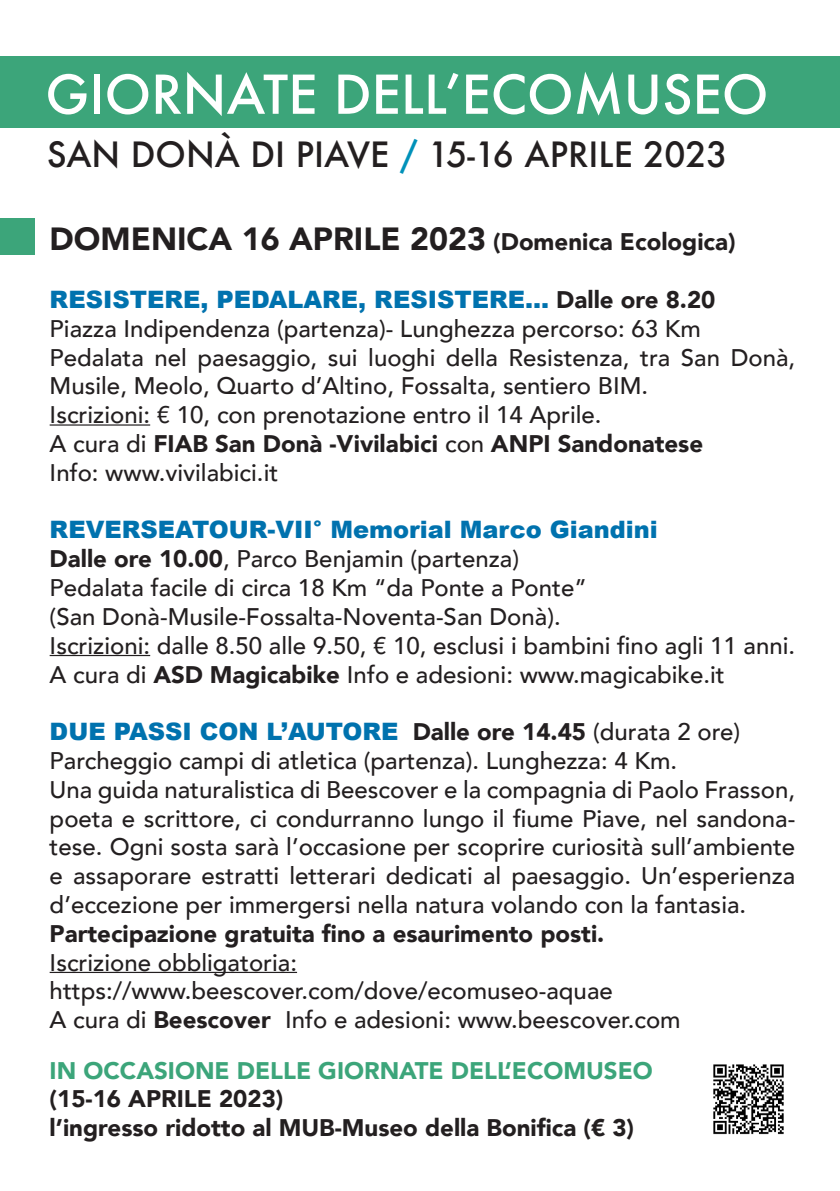
<style>
.page{position:relative;width:840px;height:1191px;background:#fff}
.page>*{position:absolute;margin:0;border:0;box-sizing:border-box;transform-origin:0 0}
.t1{font:500 52px "Futura";color:#fff}
.t2{font:500 34px "Futura";color:#231f20}
.t3{font:900 32px "Avenir";color:#231f20}
.t4{font:500 24px/28.8px "Avenir";color:#231f20}
.t5{font:900 24px "Avenir";color:#231f20}
.t6{font:900 24px "Arial";color:#0072ae}
.t7{font:900 24px "Avenir";color:#3ca57a}
.s1{color:#0091b9}
.s2{font-size:24px}
.s3{font-family:"Avenir";color:#231f20}
.s4{font-weight:500}
.s5{font-weight:900}
.s6{font-family:"Avenir";font-weight:500;color:#231f20}
</style>
<div class="page">
<div style="left:0;top:57px;width:839px;height:71px;background:#3ca57a"></div>
<hr style="left:50px;top:424px;width:100px;height:1px;background:#231f20">
<hr style="left:50px;top:655px;width:100px;height:1px;background:#231f20">
<hr style="left:50px;top:971px;width:247px;height:2px;background:#231f20">
<div style="left:0;top:218px;width:35px;height:37px;background:#3ca57a"></div>
<img style="left:713px;top:1064px;width:71px;height:71px">
<p class="t1" style="left:45px;top:59px;width:724px">GIORNATE DELL’ECOMUSEO</p>
<p class="t2" style="left:47px;top:131px;width:681px">SAN DONÀ DI PIAVE <span class="s1">/</span> 15-16 APRILE 2023</p>
<p class="t3" style="left:50px;top:212px;width:687px">DOMENICA 16 APRILE 2023 <span class="s2">(Domenica Ecologica)</span></p>
<p class="t6" style="left:50px;top:282px;width:667px">RESISTERE, PEDALARE, RESISTERE... <span class="s3">Dalle ore 8.20</span></p>
<p class="t4" style="left:50px;top:313px;width:652px">Piazza Indipendenza (partenza)- Lunghezza percorso: 63 Km</p>
<p class="t4" style="left:50px;top:341px;width:746px">Pedalata nel paesaggio, sui luoghi della Resistenza, tra San Donà,<br>Musile, Meolo, Quarto d’Altino, Fossalta, sentiero BIM.</p>
<p class="t4" style="left:50px;top:399px;width:553px">Iscrizioni: € 10, con prenotazione entro il 14 Aprile.</p>
<p class="t5" style="left:50px;top:423px;width:654px"><span class="s4">A cura di</span> FIAB San Donà -Vivilabici <span class="s4">con</span> ANPI Sandonatese</p>
<p class="t4" style="left:50px;top:457px;width:230px">Info: www.vivilabici.it</p>
<p class="t6" style="left:50px;top:512px;width:609px">REVERSEATOUR-VII° Memorial Marco Giandini</p>
<p class="t4" style="left:50px;top:543px;width:470px"><span class="s5">Dalle ore 10.00</span>, Parco Benjamin (partenza)</p>
<p class="t4" style="left:50px;top:572px;width:538px">Pedalata facile di circa 18 Km “da Ponte a Ponte”</p>
<p class="t4" style="left:50px;top:601px;width:512px">(San Donà-Musile-Fossalta-Noventa-San Donà).</p>
<p class="t4" style="left:50px;top:629px;width:746px">Iscrizioni: dalle 8.50 alle 9.50, € 10, esclusi i bambini fino agli 11 anni.<br>A cura di <span class="s5">ASD Magicabike</span> Info e adesioni: www.magicabike.it</p>
<p class="t6" style="left:50px;top:714px;width:691px">DUE PASSI CON L’AUTORE <span class="s3">Dalle ore 14.45</span> <span class="s6">(durata 2 ore)</span></p>
<p class="t4" style="left:50px;top:745px;width:628px">Parcheggio campi di atletica (partenza). Lunghezza: 4 Km.</p>
<p class="t4" style="left:50px;top:773px;width:746px;text-align:justify">Una guida naturalistica di Beescover e la compagnia di Paolo Frasson, poeta e scrittore, ci condurranno lungo il fiume Piave, nel sandona&shy;tese. Ogni sosta sarà l’occasione per scoprire curiosità sull’ambiente e assaporare estratti letterari dedicati al paesaggio. Un’esperienza d’eccezione per immergersi nella natura volando con la fantasia.</p>
<p class="t5" style="left:50px;top:913px;width:556px">Partecipazione gratuita fino a esaurimento posti.</p>
<p class="t4" style="left:50px;top:946px;width:249px">Iscrizione obbligatoria:</p>
<p class="t4" style="left:50px;top:975px;width:564px">https://www.beescover.com/dove/ecomuseo-aquae</p>
<p class="t4" style="left:50px;top:1004px;width:632px">A cura di <span class="s5">Beescover</span> Info e adesioni: www.beescover.com</p>
<p class="t7" style="left:50px;top:1049px;width:604px">IN OCCASIONE DELLE GIORNATE DELL’ECOMUSEO</p>
<p class="t5" style="left:50px;top:1078px;width:235px">(15-16 APRILE 2023)</p>
<p class="t5" style="left:50px;top:1107px;width:585px">l’ingresso ridotto al MUB-Museo della Bonifica (€ 3)</p>
</div>
